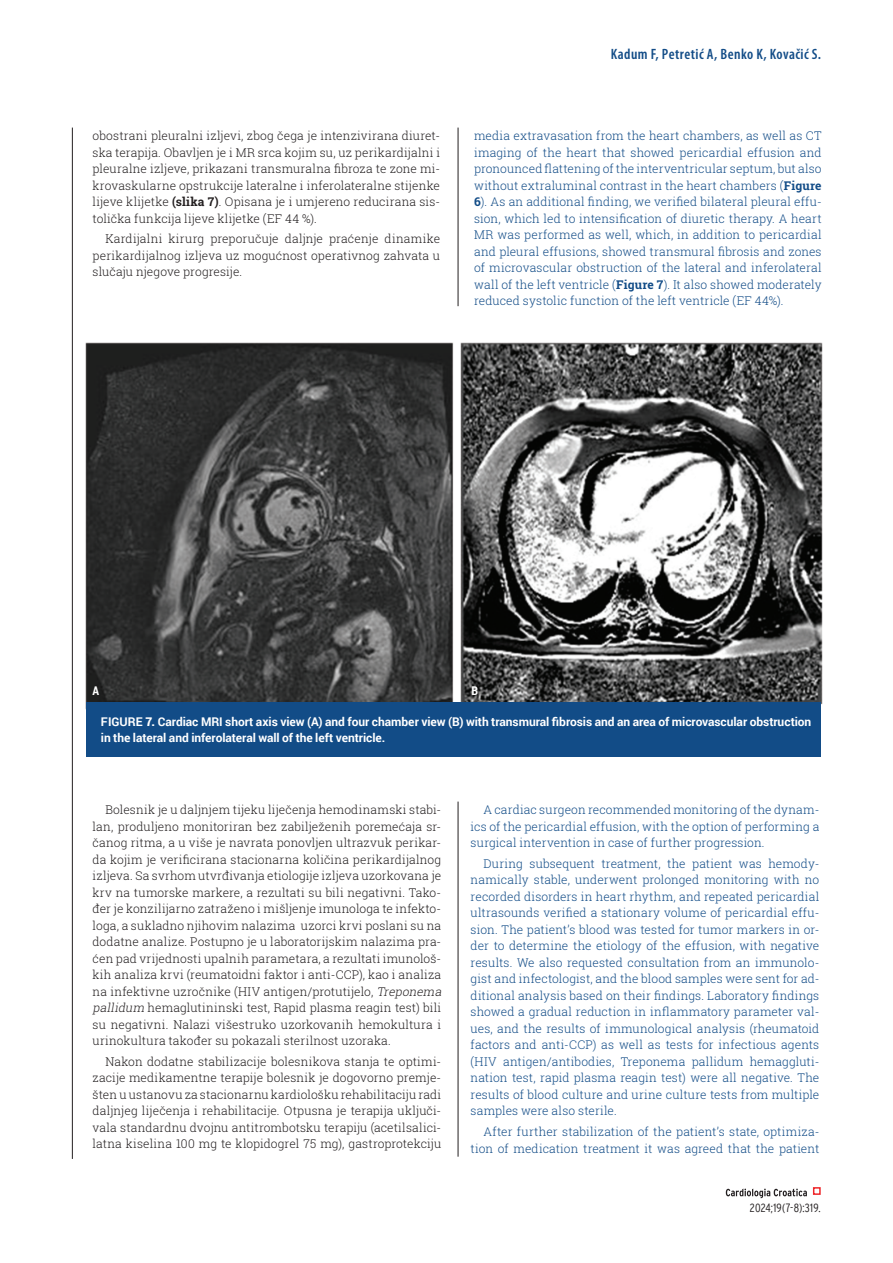
<style>
.page{position:relative;width:893px;height:1263px;background:#fff}
.page>*{position:absolute;margin:0;border:0;box-sizing:border-box;transform-origin:0 0}
.t1{font:600 condensed 15px "Myriad Pro";letter-spacing:.03em;color:#124c87}
.t2{font:300 12px/16.5px "Roboto Slab";letter-spacing:.01em;color:#124c87;text-align:justify}
.t3{font:300 12px/16.5px "Roboto Slab";letter-spacing:.01em;color:#231f20}
.t4{font:700 12px/16.5px "Roboto";letter-spacing:-.005em;color:#fff}
.t5{font:300 condensed 12px "Interstate";letter-spacing:.015em;color:#231f20}
.t6{font:700 12px "Roboto Condensed";color:#fff}
.s1{font-weight:700}
.s2{font-weight:900}
.s3{font-style:italic}
</style>
<div class="page">
<svg style="left:726px;top:1188px;width:81px;height:10px"></svg>
<div style="left:813px;top:1187px;width:8px;height:8px;border:2px solid #ee2629"></div>
<hr style="left:72px;top:128px;width:1px;height:1031px;background:#231f20">
<img style="left:86px;top:342px;width:367px;height:360px">
<img style="left:460px;top:342px;width:362px;height:362px">
<hr style="left:458px;top:128px;width:1px;height:178px;background:#231f20">
<hr style="left:458px;top:801px;width:1px;height:356px;background:#231f20">
<div style="left:86px;top:702px;width:735px;height:54px;background:#124c87"></div>
<p class="t3" style="left:93px;top:127px;width:349px">obostrani pleuralni izljevi, zbog čega je intenzivirana diuret&shy;ska terapija. Obavljen je i MR srca kojim su, uz perikardijalni i pleuralne izljeve, prikazani transmuralna fibroza te zone mi&shy;krovaskularne opstrukcije lateralne i inferolateralne stijenke lijeve klijetke <span class="s1">(slika 7)</span>. Opisana je i umjereno reducirana sis&shy;tolička funkcija lijeve klijetke (EF 44 %).</p>
<p class="t3" style="left:93px;top:230px;width:349px;text-align:justify;text-indent:13px">Kardijalni kirurg preporučuje daljnje praćenje dinamike perikardijalnog izljeva uz mogućnost operativnog zahvata u slučaju njegove progresije.</p>
<p class="t1" style="left:611px;top:45px;width:212px">Kadum F, Petretić A, Benko K, Kovačić S.</p>
<p class="t2" style="left:474px;top:127px;width:349px">media extravasation from the heart chambers, as well as CT imaging of the heart that showed pericardial effusion and pronounced flattening of the interventricular septum, but also without extraluminal contrast in the heart chambers (<span class="s1">Figure 6</span>). As an additional finding, we verified bilateral pleural effu&shy;sion, which led to intensification of diuretic therapy. A heart MR was performed as well, which, in addition to pericardial and pleural effusions, showed transmural fibrosis and zones of microvascular obstruction of the lateral and inferolateral wall of the left ventricle (<span class="s1">Figure 7</span>). It also showed moderately reduced systolic function of the left ventricle (EF 44%).</p>
<p class="t6" style="left:93px;top:682px;width:8px">A</p>
<p class="t6" style="left:472px;top:682px;width:8px">B</p>
<p class="t4" style="left:101px;top:713px;width:712px">Figure <span class="s2">7.</span> Cardiac MRI short axis view (A) and four chamber view (B) with transmural fibrosis and an area of microvascular obstruction in the lateral and inferolateral wall of the left ventricle.</p>
<p class="t3" style="left:93px;top:801px;width:353px;text-indent:13px">Bolesnik je u daljnjem tijeku liječenja hemodinamski stabi&shy;lan, produljeno monitoriran bez zabilježenih poremećaja sr&shy;čanog ritma, a u više je navrata ponovljen ultrazvuk perikar&shy;da kojim je verificirana stacionarna količina perikardijalnog izljeva. Sa svrhom utvrđivanja etiologije izljeva uzorkovana je krv na tumorske markere, a rezultati su bili negativni. Tako&shy;đer je konzilijarno zatraženo i mišljenje imunologa te infekto&shy;loga, a sukladno njihovim nalazima uzorci krvi poslani su na dodatne analize. Postupno je u laboratorijskim nalazima pra&shy;ćen pad vrijednosti upalnih parametara, a rezultati imunološ&shy;kih analiza krvi (reumatoidni faktor i anti-CCP), kao i analiza na infektivne uzročnike (HIV antigen/protutijelo, <span class="s3">Treponema pallidum</span> hemaglutininski test, Rapid plasma reagin test) bili su negativni. Nalazi višestruko uzorkovanih hemokultura i urinokultura također su pokazali sterilnost uzoraka.</p>
<p class="t3" style="left:93px;top:1053px;width:350px;text-align:justify;text-indent:13px">Nakon dodatne stabilizacije bolesnikova stanja te optimi&shy;zacije medikamentne terapije bolesnik je dogovorno premje&shy;šten u ustanovu za stacionarnu kardiološku rehabilitaciju radi daljnjeg liječenja i rehabilitacije. Otpusna je terapija uključi&shy;vala standardnu dvojnu antitrombotsku terapiju (acetilsalici&shy;latna kiselina 100 mg te klopidogrel 75 mg), gastroprotekciju</p>
<p class="t2" style="left:471px;top:801px;width:350px;text-indent:13px">A cardiac surgeon recommended monitoring of the dynam&shy;ics of the pericardial effusion, with the option of performing a surgical intervention in case of further progression.</p>
<p class="t2" style="left:471px;top:855px;width:350px;text-indent:13px">During subsequent treatment, the patient was hemody&shy;namically stable, underwent prolonged monitoring with no recorded disorders in heart rhythm, and repeated pericardial ultrasounds verified a stationary volume of pericardial effu&shy;sion. The patient’s blood was tested for tumor markers in or&shy;der to determine the etiology of the effusion, with negative results. We also requested consultation from an immunolo&shy;gist and infectologist, and the blood samples were sent for ad&shy;ditional analysis based on their findings. Laboratory findings showed a gradual reduction in inflammatory parameter val&shy;ues, and the results of immunological analysis (rheumatoid factors and anti-CCP) as well as tests for infectious agents (HIV antigen/antibodies, Treponema pallidum hemaggluti&shy;nation test, rapid plasma reagin test) were all negative. The results of blood culture and urine culture tests from multiple samples were also sterile.</p>
<p class="t2" style="left:471px;top:1123px;width:350px;text-align:right">After further stabilization of the patient’s state, optimiza&shy;tion of medication treatment it was agreed that the patient</p>
<p class="t5" style="left:750px;top:1201px;width:72px">2024;19(7-8):319.</p>
</div>
